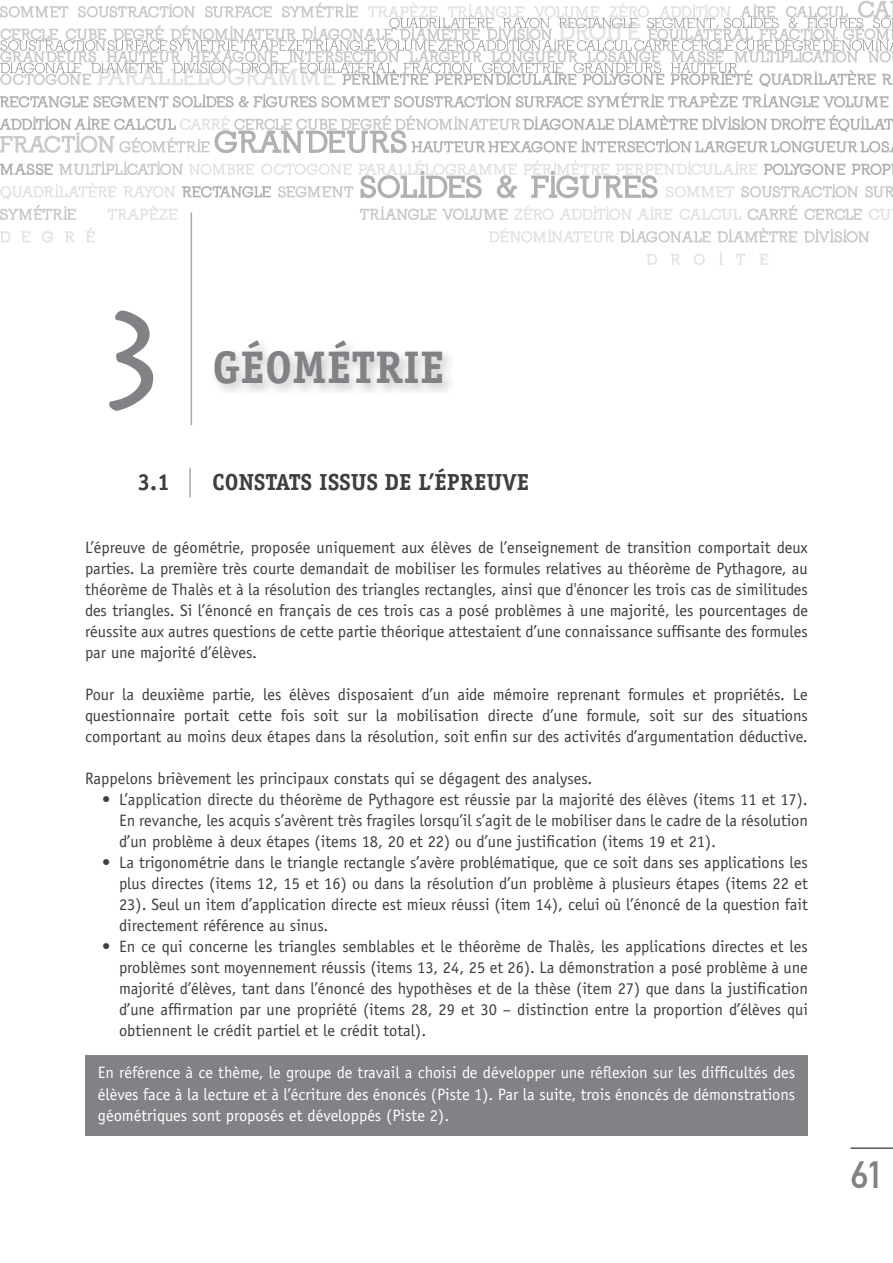
<style>
.page{position:relative;width:893px;height:1263px;background:#fff}
.page>*{position:absolute;margin:0;border:0;box-sizing:border-box;transform-origin:0 0}
.t1{font:180px "Reliq MM Os F 410 450";color:#808285}
.t2{font:700 45.75px "Officina Serif";color:#808285}
.t3{font:37.5px "DIN Mittelschrift";color:#808285}
.t4{font:700 23.25px "Officina Serif";color:#3e3e3f}
.t5{font:16.5px/21px "Officina Sans";color:#3e3e3f;text-align:justify}
.t6{font:16.5px/21px "Officina Sans";color:#fff;text-align:justify}
</style>
<div class="page">
<svg style="left:0;top:0;width:893px;height:278px"></svg>
<hr style="left:191px;top:213px;width:1px;height:212px;background:#a8a9ad">
<hr style="left:850px;top:1147px;width:43px;height:2px;background:#57585a">
<div style="left:85px;top:1054px;width:723px;height:81px;background:#808285"></div>
<div style="left:210px;top:336px;width:246px;height:60px;background:#231f20;opacity:.25"></div>
<hr style="left:189px;top:468px;width:2px;height:29px;background:#a8a9ad">
<h1 class="t1" style="left:104px;top:249px;width:57px">3</h1>
<p class="t2" style="left:213px;top:339px;width:234px">GÉOMÉTRIE</p>
<p class="t4" style="left:137px;top:468px;width:34px">3.1</p>
<p class="t4" style="left:213px;top:468px;width:318px">CONSTATS ISSUS DE L’ÉPREUVE</p>
<p class="t5" style="left:85px;top:537px;width:724px">L’épreuve de géométrie, proposée uniquement aux élèves de l’enseignement de transition comportait deux parties. La première très courte demandait de mobiliser les formules relatives au théorème de Pythagore, au théorème de Thalès et à la résolution des triangles rectangles, ainsi que d'énoncer les trois cas de similitudes des triangles. Si l’énoncé en français de ces trois cas a posé problèmes à une majorité, les pourcentages de réussite aux autres questions de cette partie théorique attestaient d’une connaissance suffisante des formules par une majorité d’élèves.</p>
<p class="t5" style="left:85px;top:684px;width:724px">Pour la deuxième partie, les élèves disposaient d’un aide mémoire reprenant formules et propriétés. Le questionnaire portait cette fois soit sur la mobilisation directe d’une formule, soit sur des situations comportant au moins deux étapes dans la résolution, soit enfin sur des activités d’argumentation déductive.</p>
<p class="t5" style="left:85px;top:768px;width:509px">Rappelons brièvement les principaux constats qui se dégagent des analyses.</p>
<p class="t5" style="left:119px;top:789px;width:690px;text-indent:-17px">• L’application directe du théorème de Pythagore est réussie par la majorité des élèves (items 11 et 17).<br>En revanche, les acquis s’avèrent très fragiles lorsqu’il s’agit de le mobiliser dans le cadre de la résolution d’un problème à deux étapes (items 18, 20 et 22) ou d’une justification (items 19 et 21).</p>
<p class="t5" style="left:119px;top:852px;width:690px;text-indent:-17px">• La trigonométrie dans le triangle rectangle s’avère problématique, que ce soit dans ses applications les plus directes (items 12, 15 et 16) ou dans la résolution d’un problème à plusieurs étapes (items 22 et 23). Seul un item d’application directe est mieux réussi (item 14), celui où l’énoncé de la question fait directement référence au sinus.</p>
<p class="t5" style="left:119px;top:936px;width:690px;text-indent:-17px">• En ce qui concerne les triangles semblables et le théorème de Thalès, les applications directes et les problèmes sont moyennement réussis (items 13, 24, 25 et 26). La démonstration a posé problème à une majorité d’élèves, tant dans l’énoncé des hypothèses et de la thèse (item 27) que dans la justification d’une affirmation par une propriété (items 28, 29 et 30 – distinction entre la proportion d’élèves qui obtiennent le crédit partiel et le crédit total).</p>
<p class="t6" style="left:98px;top:1062px;width:699px">En référence à ce thème, le groupe de travail a choisi de développer une réflexion sur les difficultés des élèves face à la lecture et à l’écriture des énoncés (Piste 1). Par la suite, trois énoncés de démonstrations géométriques sont proposés et développés (Piste 2).</p>
<h3 class="t3" style="left:850px;top:1153px;width:36px">61</h3>
</div>
